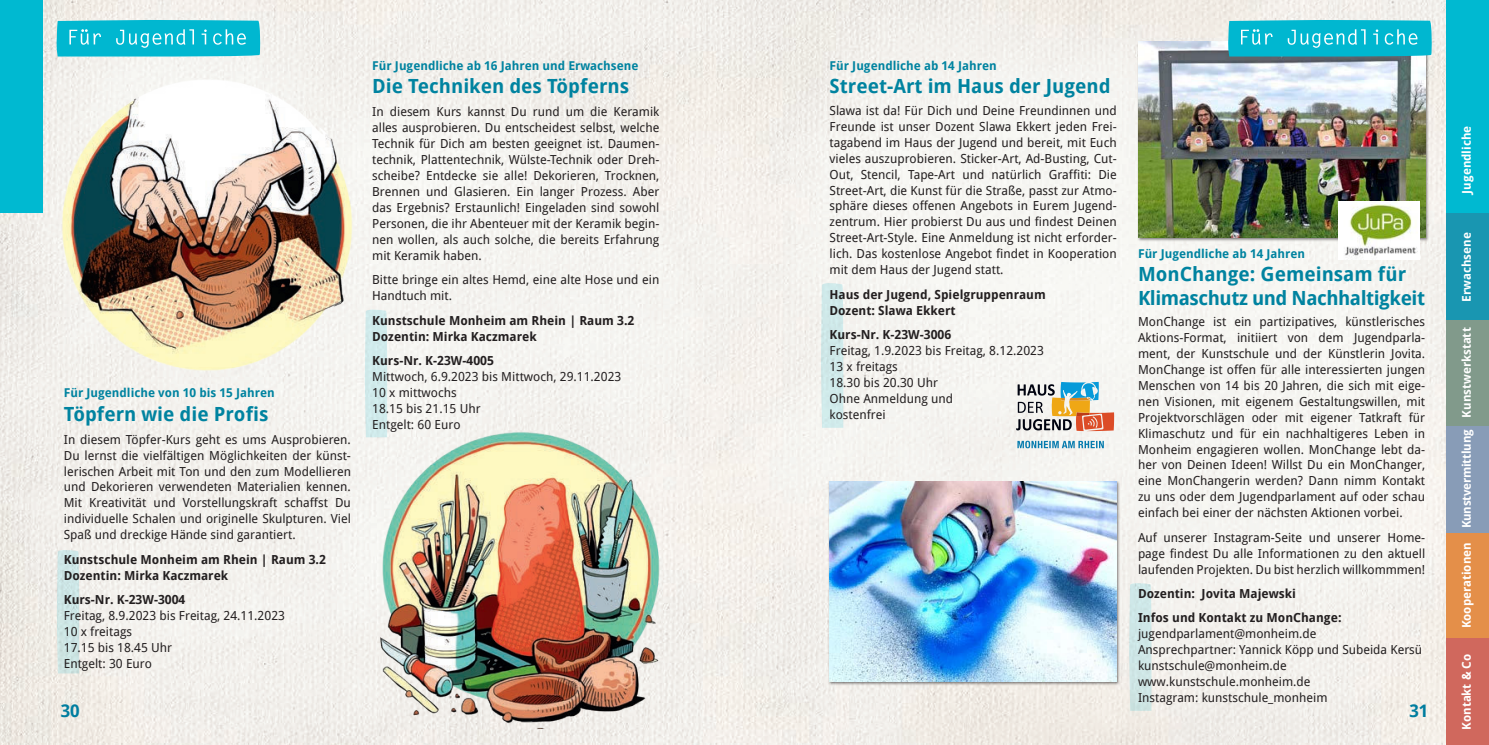
<style>
.page{position:relative;width:1489px;height:745px;background:#fff}
.page>*{position:absolute;margin:0;border:0;box-sizing:border-box;transform-origin:0 0}
.t1{font:700 19.5px "Droid Sans";color:#0083a0}
.t2{font:700 19.5px/23.1px "Droid Sans";letter-spacing:-.025em;color:#0083a0}
.t3{font:700 17.25px "Droid Sans";color:#007d9f}
.t4{font:12.45px/15.9px "Droid Sans";color:#231f20;text-align:justify}
.t5{font:700 12.45px/15.9px "Droid Sans";color:#231f20}
.t6{font:700 12.15px "Droid Sans";color:#0083a0}
.t7{font:700 12px "Droid Sans";color:#fff}
.t8{font:700 12px "Droid Sans";letter-spacing:-.02em;color:#fff}
</style>
<div class="page">
<img style="left:0;top:0;width:1446px;height:744px">
<svg style="left:57px;top:20px;width:203px;height:36px"></svg>
<div style="left:0;top:0;width:43px;height:213px;background:#00b9d1"></div>
<div style="left:1446px;top:531px;width:42px;height:107px;background:#e48f49"></div>
<div style="left:1446px;top:0;width:42px;height:531px;background:#889cb7"></div>
<div style="left:1446px;top:638px;width:42px;height:106px;background:#d0685d"></div>
<div style="left:1446px;top:0;width:42px;height:425px;background:#819a8b"></div>
<div style="left:1446px;top:0;width:42px;height:319px;background:#1996b1"></div>
<div style="left:1446px;top:0;width:42px;height:213px;background:#00b9d1"></div>
<div style="left:1137px;top:41px;width:292px;height:200px;background:#231f20;opacity:.55"></div>
<img style="left:1138px;top:42px;width:287px;height:195px">
<div style="left:821px;top:281px;width:22px;height:146px;background:#cfe9e9"></div>
<svg style="left:1129px;top:581px;width:22px;height:129px"></svg>
<div style="left:828px;top:480px;width:292px;height:205px;background:#231f20;opacity:.55"></div>
<img style="left:829px;top:481px;width:287px;height:200px">
<svg style="left:1016px;top:381px;width:98px;height:50px"></svg>
<svg style="left:1017px;top:440px;width:86px;height:8px"></svg>
<div style="left:365px;top:308px;width:22px;height:129px;background:#d0eaeb"></div>
<img style="left:372px;top:425px;width:296px;height:303px">
<svg style="left:57px;top:548px;width:22px;height:125px"></svg>
<img style="left:61px;top:74px;width:299px;height:302px">
<svg style="left:1228px;top:20px;width:203px;height:36px"></svg>
<img style="left:1338px;top:201px;width:81px;height:58px">
<p class="t6" style="left:372px;top:61px;width:268px">Für Jugendliche ab 16 Jahren und Erwachsene</p>
<h1 class="t1" style="left:372px;top:78px;width:258px">Die Techniken des Töpferns</h1>
<p class="t4" style="left:372px;top:105px;width:289px">In diesem Kurs kannst Du rund um die Keramik alles ausprobieren. Du entscheidest selbst, welche Technik für Dich am besten geeignet ist. Daumen&shy;technik, Plattentechnik, Wülste-Technik oder Dreh&shy;scheibe? Entdecke sie alle! Dekorieren, Trocknen, Brennen und Glasieren. Ein langer Prozess. Aber das Ergebnis? Erstaunlich! Eingeladen sind sowohl Personen, die ihr Abenteuer mit der Keramik begin&shy;nen wollen, als auch solche, die bereits Erfahrung mit Keramik haben.</p>
<p class="t4" style="left:372px;top:273px;width:289px">Bitte bringe ein altes Hemd, eine alte Hose und ein<br>Handtuch mit.</p>
<p class="t5" style="left:372px;top:313px;width:264px">Kunstschule Monheim am Rhein | Raum 3.2<br>Dozentin: Mirka Kaczmarek</p>
<p class="t5" style="left:372px;top:353px;width:123px">Kurs-Nr. K-23W-4005</p>
<p class="t4" style="left:372px;top:369px;width:251px;text-align:left">Mittwoch, 6.9.2023 bis Mittwoch, 29.11.2023<br>10 x mittwochs<br>18.15 bis 21.15 Uhr<br>Entgelt: 60 Euro</p>
<p class="t6" style="left:829px;top:61px;width:169px">Für Jugendliche ab 14 Jahren</p>
<h1 class="t1" style="left:829px;top:78px;width:283px">Street-Art im Haus der Jugend</h1>
<p class="t4" style="left:829px;top:104px;width:289px">Slawa ist da! Für Dich und Deine Freundinnen und Freunde ist unser Dozent Slawa Ekkert jeden Frei&shy;tagabend im Haus der Jugend und bereit, mit Euch vieles auszuprobieren. Sticker-Art, Ad-Busting, Cut-Out, Stencil, Tape-Art und natürlich Graffiti: Die Street-Art, die Kunst für die Straße, passt zur Atmo&shy;sphäre dieses offenen Angebots in Eurem Jugend&shy;zentrum. Hier probierst Du aus und findest Deinen Street-Art-Style. Eine Anmeldung ist nicht erforder&shy;lich. Das kostenlose Angebot findet in Kooperation mit dem Haus der Jugend statt.</p>
<p class="t5" style="left:829px;top:287px;width:218px">Haus der Jugend, Spielgruppenraum<br>Dozent: Slawa Ekkert</p>
<p class="t5" style="left:829px;top:327px;width:123px">Kurs-Nr. K-23W-3006</p>
<p class="t4" style="left:829px;top:343px;width:216px;text-align:left">Freitag, 1.9.2023 bis Freitag, 8.12.2023<br>13 x freitags<br>18.30 bis 20.30 Uhr<br>Ohne Anmeldung und<br>kostenfrei</p>
<p class="t6" style="left:1137px;top:249px;width:169px">Für Jugendliche ab 14 Jahren</p>
<h1 class="t2" style="left:1137px;top:264px;width:289px">MonChange: Gemeinsam für<br>Klimaschutz und Nachhaltigkeit</h1>
<p class="t4" style="left:1137px;top:315px;width:289px">MonChange ist ein partizipatives, künstlerisches Aktions-Format, initiiert von dem Jugendparla&shy;ment, der Kunstschule und der Künstlerin Jovita.<br>MonChange ist offen für alle interessierten jungen Menschen von 14 bis 20 Jahren, die sich mit eige&shy;nen Visionen, mit eigenem Gestaltungswillen, mit Projektvorschlägen oder mit eigener Tatkraft für Klimaschutz und für ein nachhaltigeres Leben in Monheim engagieren wollen. MonChange lebt da&shy;her von Deinen Ideen! Willst Du ein MonChanger, eine MonChangerin werden? Dann nimm Kontakt zu uns oder dem Jugendparlament auf oder schau einfach bei einer der nächsten Aktionen vorbei.</p>
<p class="t4" style="left:1137px;top:530px;width:289px">Auf unserer Instagram-Seite und unserer Home&shy;page findest Du alle Informationen zu den aktuell laufenden Projekten. Du bist herzlich willkommmen!</p>
<p class="t5" style="left:1137px;top:582px;width:205px;line-height:24.5px">Dozentin: Jovita Majewski<br>Infos und Kontakt zu MonChange:</p>
<p class="t4" style="left:1137px;top:626px;width:286px;text-align:left">jugendparlament@monheim.de<br>Ansprechpartner: Yannick Köpp und Subeida Kersü kunstschule@monheim.de www.kunstschule.monheim.de<br>Instagram: kunstschule_monheim</p>
<p class="t6" style="left:64px;top:388px;width:212px">Für Jugendliche von 10 bis 15 Jahren</p>
<h1 class="t1" style="left:64px;top:405px;width:206px">Töpfern wie die Profis</h1>
<p class="t4" style="left:64px;top:432px;width:289px">In diesem Töpfer-Kurs geht es ums Ausprobieren.<br>Du lernst die vielfältigen Möglichkeiten der künst&shy;lerischen Arbeit mit Ton und den zum Modellieren und Dekorieren verwendeten Materialien kennen.<br>Mit Kreativität und Vorstellungskraft schaffst Du individuelle Schalen und originelle Skulpturen. Viel Spaß und dreckige Hände sind garantiert.</p>
<p class="t5" style="left:64px;top:552px;width:264px">Kunstschule Monheim am Rhein | Raum 3.2<br>Dozentin: Mirka Kaczmarek</p>
<p class="t5" style="left:64px;top:592px;width:123px">Kurs-Nr. K-23W-3004</p>
<p class="t4" style="left:64px;top:608px;width:223px;text-align:left">Freitag, 8.9.2023 bis Freitag, 24.11.2023<br>10 x freitags<br>17.15 bis 18.45 Uhr<br>Entgelt: 30 Euro</p>
<h2 class="t3" style="left:61px;top:703px;width:21px">30</h2>
<h2 class="t3" style="left:1409px;top:703px;width:21px">31</h2>
<p class="t7" style="left:1461px;top:193px;width:69px;rotate:-90deg">Jugendliche</p>
<p class="t7" style="left:1461px;top:301px;width:71px;rotate:-90deg">Erwachsene</p>
<p class="t7" style="left:1461px;top:417px;width:92px;rotate:-90deg">Kunstwerkstatt</p>
<p class="t8" style="left:1461px;top:528px;width:100px;rotate:-90deg">Kunstvermittlung</p>
<p class="t7" style="left:1461px;top:628px;width:88px;rotate:-90deg">Kooperationen</p>
<p class="t7" style="left:1461px;top:729px;width:77px;rotate:-90deg">Kontakt &amp; Co</p>
</div>
